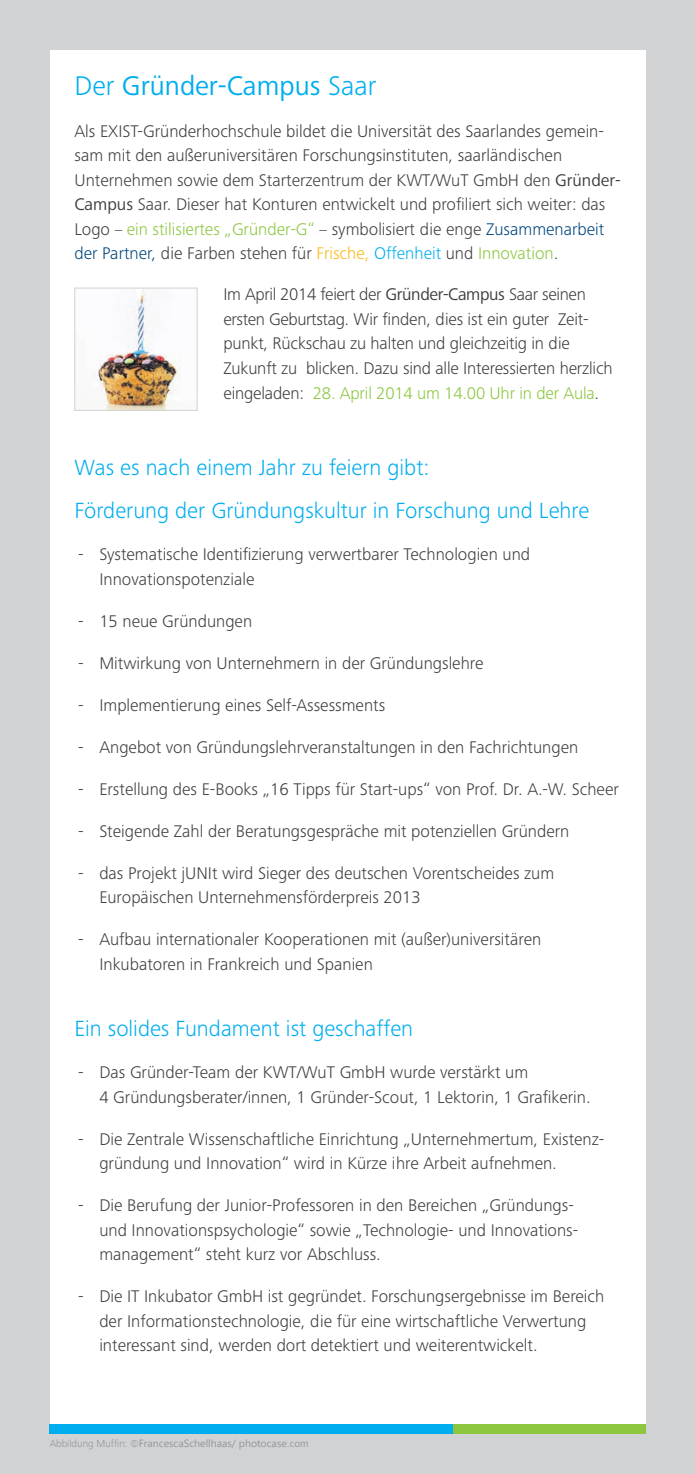
<style>
.page{position:relative;width:695px;height:1474px;background:#fff}
.page>*{position:absolute;margin:0;border:0;box-sizing:border-box;transform-origin:0 0}
.t1{font:28px "Frutiger Next Pro";color:#00aeef}
.t2{font:300 22.75px "Frutiger Next Pro";color:#00aeef}
.List_Paragraph{font:300 17.5px/24.5px "Frutiger Next Pro";color:#3e3e3f}
.t3{font:10.5px "Segoe UI";color:#939598}
.s1{font-weight:300}
.s2{font-weight:400}
.s3{font-size:14.88px}
.s4{color:#8bc63e}
.s5{color:#00467e}
.s6{color:#fcb814}
.s7{color:#00aeef}
.s8{font-family:"Frutiger Next Pro";font-weight:300}
.s9{font-family:"Frutiger Next Pro"}
</style>
<div class="page">
<div style="left:0;top:0;width:694px;height:1473px;background:#d1d2d4"></div>
<div style="left:50px;top:50px;width:595px;height:1374px;background:#fff"></div>
<img style="left:92px;top:290px;width:89px;height:118px">
<div style="left:74px;top:288px;width:123px;height:122px;border:1px solid #d1d2d4"></div>
<div style="left:50px;top:1424px;width:415px;height:10px;background:#00aeef"></div>
<div style="left:452px;top:1424px;width:193px;height:10px;background:#8bc63e"></div>
<p class="t1" style="left:74px;top:69px;width:303px"><span class="s1">Der</span> Gründer-Campus <span class="s1">Saar</span></p>
<p class="List_Paragraph" style="left:74px;top:119px;width:547px">Als EXIST-Gründerhochschule bildet die Universität des Saarlandes gemein&shy;sam mit den außeruniversitären Forschungsinstituten, saarländischen Unternehmen sowie dem Starterzentrum der KWT/WuT GmbH den <span class="s2">Gründer-Campus</span> Saar. Dieser hat Konturen entwickelt und profiliert sich weiter: das Logo <span class="s3">–</span> <span class="s4">ein stilisiertes „Gründer-G“</span> <span class="s3">–</span> symbolisiert die enge <span class="s5">Zusammenarbeit der Partner,</span> die Farben stehen für <span class="s6">Frische,</span> <span class="s7">Offenheit</span> und <span class="s4">Innovation</span>.</p>
<p class="List_Paragraph" style="left:223px;top:282px;width:390px">Im April 2014 feiert der <span class="s2">Gründer-Campus</span> Saar seinen ersten Geburtstag. Wir finden, dies ist ein guter Zeit&shy;punkt, Rückschau zu halten und gleichzeitig in die Zukunft zu blicken. Dazu sind alle Interessierten herzlich eingeladen: <span class="s4">28. April 2014 um 14.00 Uhr in der Aula</span>.</p>
<p class="t2" style="left:74px;top:455px;width:356px">Was es nach einem Jahr zu feiern gibt:</p>
<p class="t2" style="left:74px;top:497px;width:516px">Förderung der Gründungskultur in Forschung und Lehre</p>
<p class="List_Paragraph" style="left:99px;top:542px;width:432px;text-indent:-21px">- Systematische Identifizierung verwertbarer Technologien und<br>Innovationspotenziale</p>
<p class="List_Paragraph" style="left:78px;top:608px;width:176px">- 15 neue Gründungen</p>
<p class="List_Paragraph" style="left:78px;top:650px;width:407px">- Mitwirkung von Unternehmern in der Gründungslehre</p>
<p class="List_Paragraph" style="left:78px;top:692px;width:308px">- Implementierung eines Self-Assessments</p>
<p class="List_Paragraph" style="left:78px;top:734px;width:501px">- Angebot von Gründungslehrveranstaltungen in den Fachrichtungen</p>
<p class="List_Paragraph" style="left:78px;top:776px;width:542px">- Erstellung des E-Books „16 Tipps für Start-ups“ von Prof. Dr. A.-W. Scheer</p>
<p class="List_Paragraph" style="left:78px;top:818px;width:493px">- Steigende Zahl der Beratungsgespräche mit potenziellen Gründern</p>
<p class="List_Paragraph" style="left:99px;top:860px;width:456px;text-indent:-21px">- das Projekt jUNIt wird Sieger des deutschen Vorentscheides zum<br>Europäischen Unternehmensförderpreis 2013</p>
<p class="List_Paragraph" style="left:99px;top:927px;width:443px;text-indent:-21px">- Aufbau internationaler Kooperationen mit (außer)universitären<br>Inkubatoren in Frankreich und Spanien</p>
<p class="t2" style="left:74px;top:1015px;width:340px">Ein solides Fundament ist geschaffen</p>
<p class="List_Paragraph" style="left:99px;top:1060px;width:493px;text-indent:-21px">- Das Gründer-Team der KWT/WuT GmbH wurde verstärkt um<br>4 Gründungsberater/innen, 1 Gründer-Scout, 1 Lektorin, 1 Grafikerin.</p>
<p class="List_Paragraph" style="left:99px;top:1126px;width:506px;text-indent:-21px">- Die Zentrale Wissenschaftliche Einrichtung „Unternehmertum, Existenz&shy;gründung und Innovation“ wird in Kürze ihre Arbeit aufnehmen.</p>
<p class="List_Paragraph" style="left:99px;top:1193px;width:480px;text-indent:-21px">- Die Berufung der Junior-Professoren in den Bereichen „Gründungs&shy;und Innovationspsychologie“ sowie „Technologie- und Innovations&shy;management“ steht kurz vor Abschluss.</p>
<p class="List_Paragraph" style="left:99px;top:1284px;width:506px;text-indent:-21px">- Die IT Inkubator GmbH ist gegründet. Forschungsergebnisse im Bereich der Informationstechnologie, die für eine wirtschaftliche Verwertung interessant sind, werden dort detektiert und weiterentwickelt.</p>
<p class="t3" style="left:50px;top:1435px;width:260px"><span class="s8">Abbildung Muffin:</span> FrancescaSchellhaas/ photocase<span class="s9">.com</span></p>
</div>
